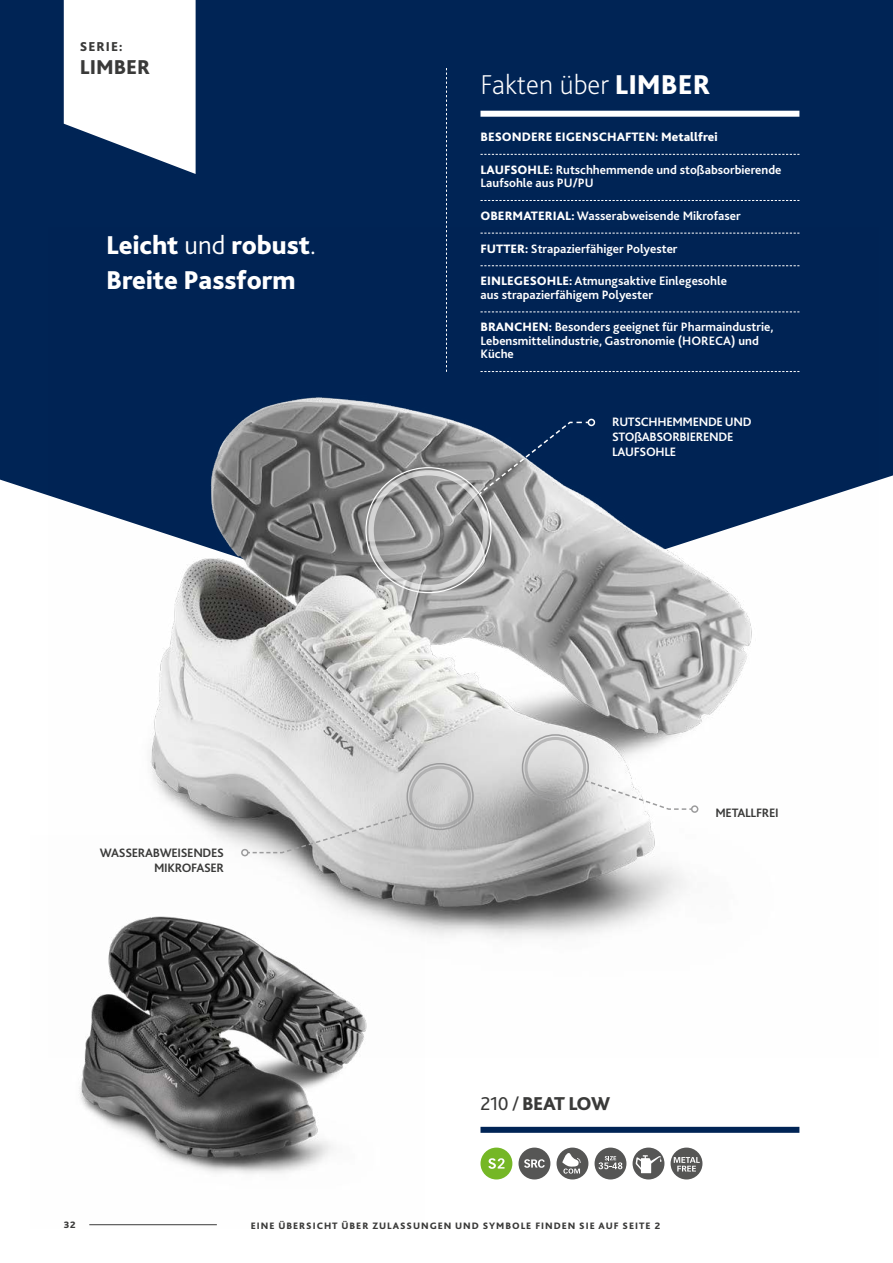
<style>
.page{position:relative;width:893px;height:1263px;background:#fff}
.page>*{position:absolute;margin:0;border:0;box-sizing:border-box;transform-origin:0 0}
.t1{font:200 28.5px "Bliss 2";color:#fff}
.t2{font:800 27px/34.5px "Bliss 2";color:#fff}
.t3{font:800 21px "Bliss 2";color:#3a3a39}
.t4{font:800 19.5px "Bliss 2";letter-spacing:-.035em;color:#3a3a39}
.t5{font:800 13.5px "Bliss 2";letter-spacing:.075em;color:#3a3a39}
.t6{font:700 12.75px/13.5px "Bliss 2";color:#fff}
.t7{font:700 12.75px/15px "Bliss 2";letter-spacing:-.025em;color:#fff}
.t8{font:700 12.75px/15px "Bliss 2";letter-spacing:-.025em;color:#3a3a39;text-align:right}
.t9{font:800 12.75px "Bliss 2";color:#fff}
.t10{font:800 9.75px "Bliss 2";letter-spacing:.1em;color:#3a3a39}
.s1{font-weight:300}
.s2{font-weight:800}
.s3{font-weight:400}
</style>
<div class="page">
<div style="left:0;top:0;width:893px;height:496px;background:#002455"></div>
<img style="left:49px;top:227px;width:829px;height:712px">
<img style="left:49px;top:835px;width:375px;height:391px">
<hr style="left:89px;top:1224px;width:128px;height:1px;background:#3a3a39">
<svg style="left:446px;top:68px;width:1px;height:304px"></svg>
<div style="left:480px;top:111px;width:319px;height:6px;background:#fff"></div>
<svg style="left:480px;top:154px;width:319px;height:1px"></svg>
<svg style="left:480px;top:200px;width:319px;height:1px"></svg>
<svg style="left:480px;top:233px;width:319px;height:1px"></svg>
<svg style="left:480px;top:265px;width:319px;height:1px"></svg>
<svg style="left:480px;top:311px;width:319px;height:1px"></svg>
<svg style="left:480px;top:371px;width:319px;height:1px"></svg>
<svg style="left:64px;top:0;width:132px;height:174px"></svg>
<div style="left:480px;top:1127px;width:319px;height:6px;background:#002455"></div>
<div style="left:480px;top:1147px;width:32px;height:32px;background:#75b726;border-radius:50%"></div>
<svg style="left:488px;top:1158px;width:16px;height:11px"></svg>
<div style="left:518px;top:1147px;width:32px;height:32px;background:#565655;border-radius:50%"></div>
<svg style="left:524px;top:1159px;width:21px;height:9px"></svg>
<div style="left:556px;top:1147px;width:32px;height:32px;background:#565655;border-radius:50%"></div>
<svg style="left:562px;top:1153px;width:19px;height:20px"></svg>
<div style="left:595px;top:1147px;width:31px;height:32px;background:#565655;border-radius:50%"></div>
<svg style="left:598px;top:1156px;width:24px;height:13px"></svg>
<div style="left:633px;top:1147px;width:31px;height:32px;background:#565655;border-radius:50%"></div>
<svg style="left:635px;top:1155px;width:27px;height:18px"></svg>
<div style="left:671px;top:1147px;width:31px;height:32px;background:#565655;border-radius:50%"></div>
<svg style="left:674px;top:1157px;width:26px;height:14px"></svg>
<svg style="left:477px;top:421px;width:113px;height:75px;background:#4e617d"></svg>
<div style="left:588px;top:419px;width:7px;height:7px;border:2px solid #fff;border-radius:50%"></div>
<div style="left:368px;top:470px;width:121px;height:120px;border:5px solid #fff;border-radius:50%"></div>
<svg style="left:246px;top:812px;width:168px;height:42px;background:#bbb"></svg>
<div style="left:241px;top:849px;width:8px;height:7px;border:2px solid #9c9c9d;border-radius:50%"></div>
<svg style="left:584px;top:779px;width:109px;height:32px"></svg>
<div style="left:691px;top:805px;width:7px;height:8px;border:2px solid #9c9c9d;border-radius:50%"></div>
<div style="left:406px;top:763px;width:68px;height:67px;border:2px solid #9c9c9d;border-radius:50%"></div>
<div style="left:409px;top:766px;width:62px;height:61px;border:3px solid #9c9c9d;border-radius:50%"></div>
<div style="left:522px;top:734px;width:67px;height:67px;border:2px solid #9c9c9d;border-radius:50%"></div>
<div style="left:524px;top:737px;width:62px;height:62px;border:3px solid #9c9c9d;border-radius:50%"></div>
<p class="t5" style="left:80px;top:38px;width:44px">SERIE:</p>
<h3 class="t3" style="left:80px;top:54px;width:72px">LIMBER</h3>
<h2 class="t2" style="left:106px;top:228px;width:211px">Leicht <span class="s1">und</span> robust<span class="s1">.<br></span>Breite Passform</h2>
<p class="t8" style="left:100px;top:846px;width:126px">WASSERABWEISENDES<br>MIKROFASER</p>
<h1 class="t1" style="left:480px;top:67px;width:231px">Fakten über <span class="s2">LIMBER</span></h1>
<p class="t9" style="left:480px;top:129px;width:239px">BESONDERE EIGENSCHAFTEN: Metallfrei</p>
<p class="t6" style="left:480px;top:163px;width:303px"><span class="s2">LAUFSOHLE:</span> Rutschhemmende und stoßabsorbierende<br>Laufsohle aus PU/PU</p>
<p class="t6" style="left:480px;top:209px;width:262px"><span class="s2">OBERMATERIAL:</span> Wasserabweisende Mikrofaser</p>
<p class="t6" style="left:480px;top:242px;width:199px"><span class="s2">FUTTER:</span> Strapazierfähiger Polyester</p>
<p class="t6" style="left:480px;top:274px;width:248px"><span class="s2">EINLEGESOHLE:</span> Atmungsaktive Einlegesohle aus strapazierfähigem Polyester</p>
<p class="t6" style="left:480px;top:320px;width:294px"><span class="s2">BRANCHEN:</span> Besonders geeignet für Pharmaindustrie,<br>Lebensmittelindustrie, Gastronomie (HORECA) und<br>Küche</p>
<p class="t7" style="left:612px;top:414px;width:141px">RUTSCHHEMMENDE UND<br>STOßABSORBIERENDE<br>LAUFSOHLE</p>
<p class="t8" style="left:715px;top:806px;width:65px">METALLFREI</p>
<h3 class="t4" style="left:480px;top:1091px;width:131px"><span class="s3">210 /</span> BEAT LOW</h3>
<p class="t10" style="left:64px;top:1218px;width:13px">32</p>
<p class="t10" style="left:251px;top:1219px;width:411px">EINE ÜBERSICHT ÜBER ZULASSUNGEN UND SYMBOLE FINDEN SIE AUF SEITE 2</p>
</div>
